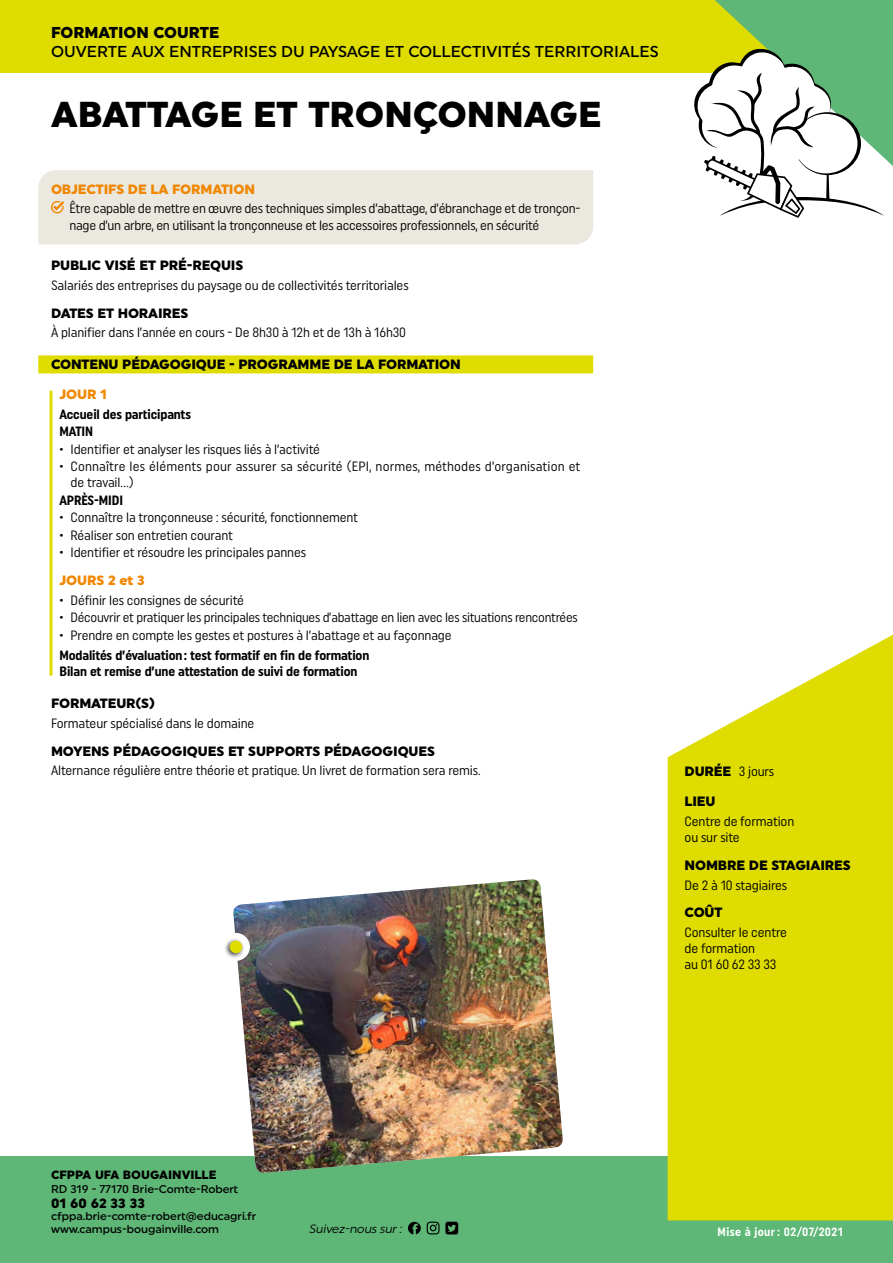
<style>
.page{position:relative;width:893px;height:1263px;background:#fff}
.page>*{position:absolute;margin:0;border:0;box-sizing:border-box;transform-origin:0 0}
.t1{font:900 36px "Uniform";color:#000}
.t2{font:500 15.75px "Uniform";color:#000}
.t3{font:900 15.75px "Uniform";color:#000}
.t4{font:13.5px/16.2px "Uniform Condensed";letter-spacing:-.01em;color:#000}
.t5{font:900 13.5px "Uniform";letter-spacing:-.01em;color:#000}
.t6{font:700 13.5px/17.4px "Uniform Condensed";letter-spacing:-.01em;color:#000}
.t7{font:13.5px/16.2px "Uniform Condensed";letter-spacing:.01em;color:#000}
.t8{font:900 13.5px "Uniform";letter-spacing:-.01em;color:#f18700}
.t9{font:700 12px "Uniform Condensed";letter-spacing:.03em;color:#fff}
.t10{font:900 12px "Uniform";color:#000}
.t11{font:italic 12px "Uniform";color:#000}
.t12{font:500 11.25px/13.5px "Uniform";color:#000}
.s1{font-family:"Uniform";font-weight:900}
</style>
<div class="page">
<div style="left:0;top:1157px;width:893px;height:106px;background:#5eb776"></div>
<svg style="left:668px;top:634px;width:225px;height:586px;background:#e1df1a"></svg>
<div style="left:0;top:0;width:872px;height:72px;background:#dedc00"></div>
<img style="left:233px;top:879px;width:330px;height:294px">
<div style="left:223px;top:937px;width:22px;height:22px;background:#000;opacity:.75"></div>
<div style="left:230px;top:941px;width:12px;height:12px;background:#dedc00;border-radius:50%"></div>
<svg style="left:408px;top:1221px;width:13px;height:13px"></svg>
<svg style="left:427px;top:1221px;width:12px;height:13px"></svg>
<svg style="left:445px;top:1222px;width:13px;height:12px"></svg>
<div style="left:38px;top:355px;width:555px;height:18px;background:#dedc00"></div>
<div style="left:38px;top:170px;width:555px;height:74px;background:#ebe9df"></div>
<hr style="left:50px;top:391px;width:3px;height:285px;background:#dedc00">
<svg style="left:690px;top:0;width:203px;height:218px"></svg>
<p class="t3" style="left:51px;top:23px;width:170px">FORMATION COURTE</p>
<p class="t2" style="left:51px;top:42px;width:609px">OUVERTE AUX ENTREPRISES DU PAYSAGE ET COLLECTIVITÉS TERRITORIALES</p>
<h1 class="t1" style="left:51px;top:93px;width:552px">ABATTAGE ET TRONÇONNAGE</h1>
<p class="t8" style="left:51px;top:181px;width:205px">OBJECTIFS DE LA FORMATION</p>
<p class="t4" style="left:69px;top:200px;width:512px">Être capable de mettre en œuvre des techniques simples d’abattage, d’ébranchage et de tronçon&shy;nage d’un arbre, en utilisant la tronçonneuse et les accessoires professionnels, en sécurité</p>
<p class="t5" style="left:51px;top:257px;width:194px">PUBLIC VISÉ ET PRÉ-REQUIS</p>
<p class="t4" style="left:51px;top:277px;width:359px">Salariés des entreprises du paysage ou de collectivités territoriales</p>
<p class="t5" style="left:51px;top:305px;width:139px">DATES ET HORAIRES</p>
<p class="t4" style="left:51px;top:324px;width:357px">À planifier dans l’année en cours - De 8h30 à 12h et de 13h à 16h30</p>
<p class="t5" style="left:51px;top:356px;width:411px">CONTENU PÉDAGOGIQUE - PROGRAMME DE LA FORMATION</p>
<p class="t8" style="left:60px;top:386px;width:49px">JOUR 1</p>
<p class="t6" style="left:60px;top:405px;width:133px">Accueil des participants<br>MATIN</p>
<p class="t4" style="left:60px;top:440px;width:262px">• Identifier et analyser les risques liés à l’activité</p>
<p class="t7" style="left:71px;top:458px;width:511px;text-indent:-11px">• Connaître les éléments pour assurer sa sécurité (EPI, normes, méthodes d’organisation et de travail…)</p>
<p class="t6" style="left:60px;top:491px;width:65px">APRÈS-MIDI</p>
<p class="t4" style="left:60px;top:509px;width:300px">• Connaître la tronçonneuse : sécurité, fonctionnement</p>
<p class="t4" style="left:60px;top:527px;width:175px">• Réaliser son entretien courant</p>
<p class="t4" style="left:60px;top:544px;width:248px">• Identifier et résoudre les principales pannes</p>
<p class="t8" style="left:60px;top:572px;width:87px">JOURS 2 et 3</p>
<p class="t4" style="left:60px;top:591px;width:186px">• Définir les consignes de sécurité</p>
<p class="t4" style="left:60px;top:609px;width:520px">• Découvrir et pratiquer les principales techniques d’abattage en lien avec les situations rencontrées</p>
<p class="t4" style="left:60px;top:626px;width:394px">• Prendre en compte les gestes et postures à l’abattage et au façonnage</p>
<p class="t6" style="left:60px;top:647px;width:311px;line-height:16.2px">Modalités d’évaluation: test formatif en fin de formation<br>Bilan et remise d’une attestation de suivi de formation</p>
<p class="t5" style="left:51px;top:695px;width:105px">FORMATEUR(S)</p>
<p class="t4" style="left:51px;top:715px;width:205px">Formateur spécialisé dans le domaine</p>
<p class="t5" style="left:51px;top:743px;width:386px">MOYENS PÉDAGOGIQUES ET SUPPORTS PÉDAGOGIQUES</p>
<p class="t4" style="left:51px;top:762px;width:431px">Alternance régulière entre théorie et pratique. Un livret de formation sera remis.</p>
<p class="t4" style="left:685px;top:763px;width:91px"><span class="s1">DURÉE</span> 3 jours</p>
<p class="t5" style="left:685px;top:793px;width:32px">LIEU</p>
<p class="t4" style="left:685px;top:813px;width:111px">Centre de formation ou sur site</p>
<p class="t5" style="left:685px;top:857px;width:168px">NOMBRE DE STAGIAIRES</p>
<p class="t4" style="left:685px;top:876px;width:104px">De 2 à 10 stagiaires</p>
<p class="t5" style="left:685px;top:904px;width:39px">COÛT</p>
<p class="t4" style="left:685px;top:924px;width:104px">Consulter le centre de formation<br>au 01 60 62 33 33</p>
<p class="t10" style="left:51px;top:1168px;width:167px">CFPPA UFA BOUGAINVILLE</p>
<p class="t12" style="left:51px;top:1182px;width:189px">RD 319 - 77170 Brie-Comte-Robert</p>
<p class="t5" style="left:51px;top:1195px;width:96px">01 60 62 33 33</p>
<p class="t12" style="left:51px;top:1209px;width:207px">cfppa.brie-comte-robert@educagri.fr www.campus-bougainville.com</p>
<p class="t11" style="left:309px;top:1221px;width:97px">Suivez-nous sur:</p>
<p class="t9" style="left:718px;top:1224px;width:127px">Mise à jour : 02/07/2021</p>
</div>
